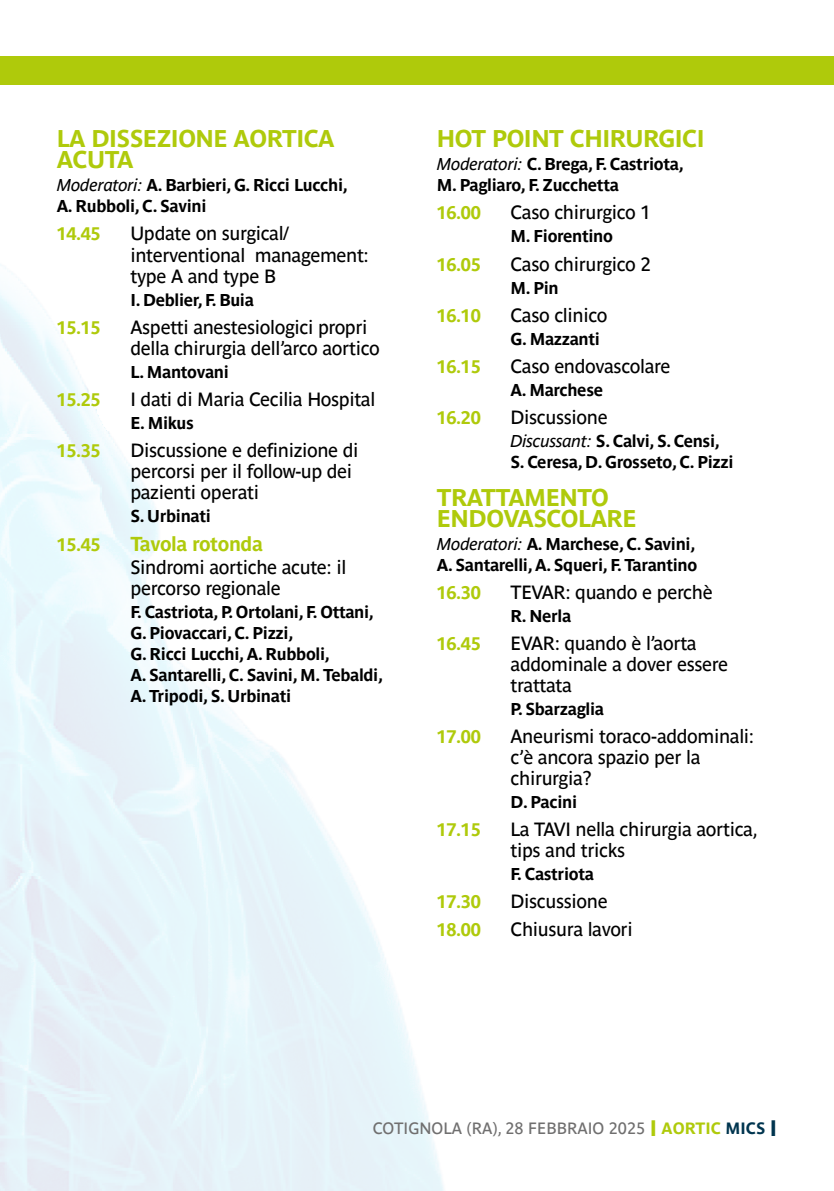
<style>
.page{position:relative;width:834px;height:1191px;background:#fff}
.page>*{position:absolute;margin:0;border:0;box-sizing:border-box;transform-origin:0 0}
.t1{font:700 24px/21px "Parisine Std";letter-spacing:-.02em;color:#afca0b}
.t2{font:700 20px "Parisine Std";letter-spacing:-.02em;color:#afca0b}
.t3{font:19px/21px "Parisine Std";letter-spacing:-.02em;color:#000}
.t4{font:700 18px "Parisine Std";letter-spacing:-.02em;color:#afca0b}
.t5{font:700 17px/21px "Parisine Std";letter-spacing:-.02em;color:#000}
.t6{font:16.2px "Parisine Std";color:#706f6f}
.s1{font-weight:400;font-style:italic}
.s2{font-weight:700;font-size:22.2px;color:#afca0b}
.s3{font-weight:700;color:#afca0b}
.s4{font-weight:700;color:#00354f}
.s5{font-weight:700;font-size:22.2px;color:#00354f}
</style>
<div class="page">
<img style="left:0;top:56px;width:587px;height:1135px">
<div style="left:0;top:57px;width:833px;height:28px;background:#afca0b"></div>
<p class="t1" style="left:57px;top:128px;width:279px">LA DISSEZIONE AORTICA<br>ACUTA</p>
<p class="t5" style="left:57px;top:175px;width:292px"><span class="s1">Moderatori:</span> A. Barbieri, G. Ricci Lucchi,<br>A. Rubboli, C. Savini</p>
<p class="t4" style="left:57px;top:224px;width:45px">14.45</p>
<p class="t3" style="left:130px;top:223px;width:240px">Update on surgical/ interventional management: type A and type B</p>
<p class="t5" style="left:130px;top:289px;width:125px">I. Deblier, F. Buia</p>
<p class="t4" style="left:57px;top:317px;width:45px">15.15</p>
<p class="t3" style="left:130px;top:316px;width:251px">Aspetti anestesiologici propri della chirurgia dell’arco aortico</p>
<p class="t5" style="left:130px;top:361px;width:100px">L. Mantovani</p>
<p class="t4" style="left:57px;top:389px;width:45px">15.25</p>
<p class="t3" style="left:130px;top:388px;width:246px">I dati di Maria Cecilia Hospital</p>
<p class="t5" style="left:130px;top:412px;width:65px">E. Mikus</p>
<p class="t4" style="left:57px;top:440px;width:45px">15.35</p>
<p class="t3" style="left:130px;top:439px;width:229px">Discussione e definizione di percorsi per il follow-up dei pazienti operati</p>
<p class="t5" style="left:130px;top:505px;width:82px">S. Urbinati</p>
<p class="t4" style="left:57px;top:534px;width:45px">15.45</p>
<p class="t2" style="left:130px;top:532px;width:134px">Tavola rotonda</p>
<p class="t3" style="left:130px;top:557px;width:217px">Sindromi aortiche acute: il percorso regionale</p>
<p class="t5" style="left:130px;top:601px;width:254px">F. Castriota, P. Ortolani, F. Ottani,<br>G. Piovaccari, C. Pizzi,<br>G. Ricci Lucchi, A. Rubboli,<br>A. Santarelli, C. Savini, M. Tebaldi,<br>A. Tripodi, S. Urbinati</p>
<p class="t1" style="left:437px;top:128px;width:269px">HOT POINT CHIRURGICI</p>
<p class="t5" style="left:437px;top:154px;width:248px"><span class="s1">Moderatori:</span> C. Brega, F. Castriota,<br>M. Pagliaro, F. Zucchetta</p>
<p class="t4" style="left:437px;top:203px;width:45px">16.00</p>
<p class="t3" style="left:510px;top:202px;width:142px">Caso chirurgico 1</p>
<p class="t5" style="left:510px;top:226px;width:104px">M. Fiorentino</p>
<p class="t4" style="left:437px;top:254px;width:45px">16.05</p>
<p class="t3" style="left:510px;top:253px;width:142px">Caso chirurgico 2</p>
<p class="t5" style="left:510px;top:277px;width:50px">M. Pin</p>
<p class="t4" style="left:437px;top:305px;width:45px">16.10</p>
<p class="t3" style="left:510px;top:304px;width:98px">Caso clinico</p>
<p class="t5" style="left:510px;top:328px;width:91px">G. Mazzanti</p>
<p class="t4" style="left:437px;top:356px;width:45px">16.15</p>
<p class="t3" style="left:510px;top:355px;width:161px">Caso endovascolare</p>
<p class="t5" style="left:510px;top:379px;width:94px">A. Marchese</p>
<p class="t4" style="left:437px;top:407px;width:45px">16.20</p>
<p class="t3" style="left:510px;top:406px;width:99px">Discussione</p>
<p class="t5" style="left:510px;top:430px;width:224px"><span class="s1">Discussant:</span> S. Calvi, S. Censi,<br>S. Ceresa, D. Grosseto, C. Pizzi</p>
<p class="t1" style="left:437px;top:487px;width:201px">TRATTAMENTO<br>ENDOVASCOLARE</p>
<p class="t5" style="left:437px;top:533px;width:262px"><span class="s1">Moderatori:</span> A. Marchese, C. Savini,<br>A. Santarelli, A. Squeri, F. Tarantino</p>
<p class="t4" style="left:437px;top:582px;width:45px">16.30</p>
<p class="t3" style="left:510px;top:581px;width:204px">TEVAR: quando e perchè</p>
<p class="t5" style="left:510px;top:605px;width:62px">R. Nerla</p>
<p class="t4" style="left:437px;top:633px;width:45px">16.45</p>
<p class="t3" style="left:510px;top:633px;width:219px">EVAR: quando è l’aorta addominale a dover essere trattata</p>
<p class="t5" style="left:510px;top:698px;width:95px">P. Sbarzaglia</p>
<p class="t4" style="left:437px;top:726px;width:45px">17.00</p>
<p class="t3" style="left:510px;top:726px;width:245px">Aneurismi toraco-addominali: c’è ancora spazio per la chirurgia?</p>
<p class="t5" style="left:510px;top:791px;width:68px">D. Pacini</p>
<p class="t4" style="left:437px;top:819px;width:45px">17.15</p>
<p class="t3" style="left:510px;top:819px;width:249px">La TAVI nella chirurgia aortica, tips and tricks</p>
<p class="t5" style="left:510px;top:863px;width:85px">F. Castriota</p>
<p class="t4" style="left:437px;top:891px;width:45px">17.30</p>
<p class="t3" style="left:510px;top:891px;width:99px">Discussione</p>
<p class="t4" style="left:437px;top:919px;width:45px">18.00</p>
<p class="t3" style="left:510px;top:919px;width:124px">Chiusura lavori</p>
<p class="t6" style="left:372px;top:1119px;width:406px">COTIGNOLA (RA), 28 FEBBRAIO 2025 <span class="s2">I</span> <span class="s3">AORTIC</span> <span class="s4">MICS</span> <span class="s5">I</span></p>
</div>
